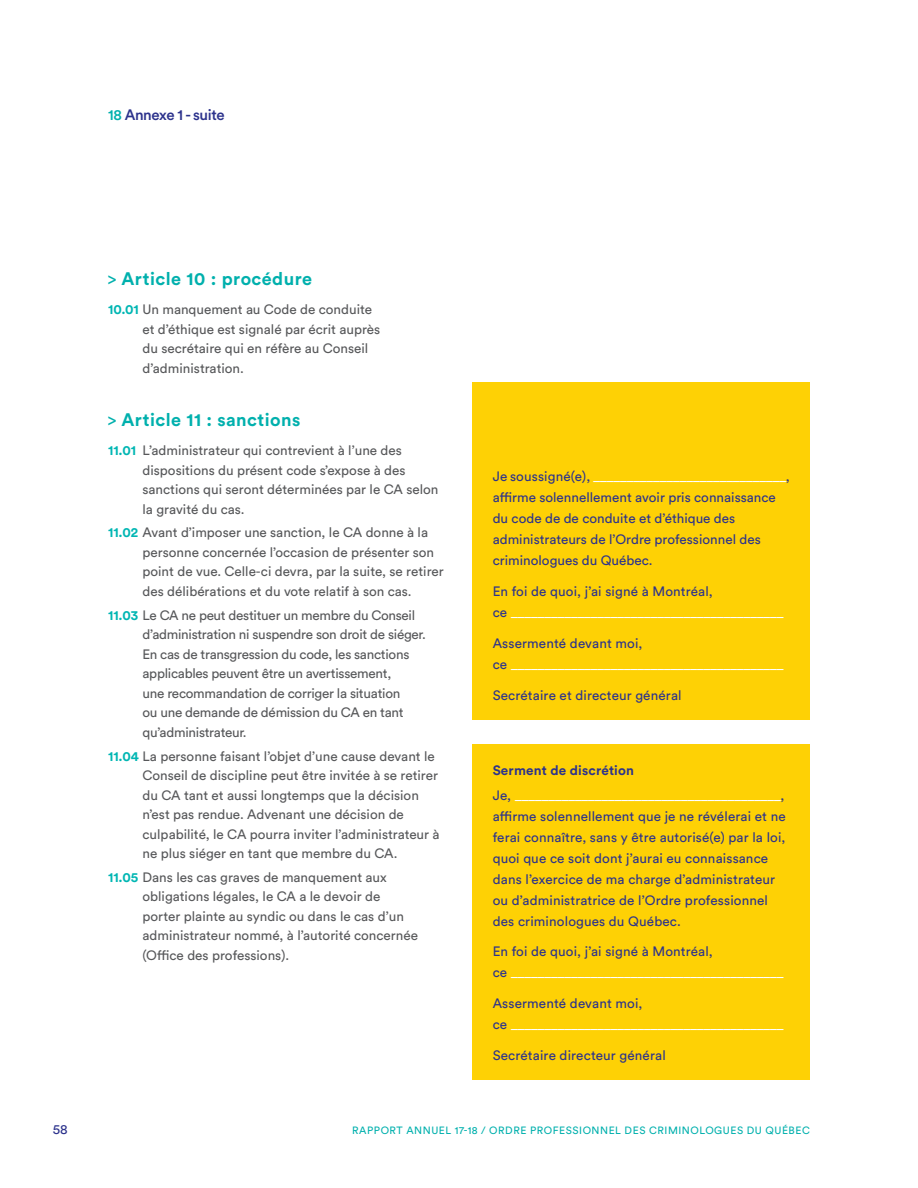
<style>
.page{position:relative;width:918px;height:1188px;background:#fff}
.page>*{position:absolute;margin:0;border:0;box-sizing:border-box;transform-origin:0 0}
.t1{font:700 18px "Circular Std";letter-spacing:.025em;color:#00b0ad}
.t2{font:500 15px "Circular Std";letter-spacing:-.025em;color:#2c328c}
.t3{font:13.5px/19.5px "Circular Std";color:#57585a}
.t4{font:13.5px/21px "Circular Std";letter-spacing:.01em;color:#2c328c}
.t5{font:13.5px/21px "Circular Std";letter-spacing:.01em;color:#fff}
.t6{font:13.5px/19.5px "Circular Std";letter-spacing:-.02em;color:#57585a}
.t7{font:10.5px "Circular Std";letter-spacing:.05em;color:#00b0ad}
.s1{color:#00b0ad}
.s2{font-weight:400}
.s3{font-weight:700;color:#00b6b3}
.s4{color:#fff}
.s5{color:#2c328c}
.s6{font-weight:700;color:#2c328c}
</style>
<div class="page">
<div style="left:472px;top:744px;width:338px;height:336px;background:#fed105"></div>
<div style="left:472px;top:382px;width:338px;height:338px;background:#fed105"></div>
<p class="t2" style="left:108px;top:105px;width:118px"><span class="s1">18</span> Annexe 1 - suite</p>
<h1 class="t1" style="left:108px;top:267px;width:206px"><span class="s2">&gt;</span> Article 10 : procédure</h1>
<p class="t3" style="left:143px;top:299px;width:239px;text-indent:-35px"><span class="s3">10.01</span> Un manquement au Code de conduite et d’éthique est signalé par écrit auprès du secrétaire qui en réfère au Conseil d’administration.</p>
<h1 class="t1" style="left:108px;top:408px;width:194px"><span class="s2">&gt;</span> Article 11 : sanctions</h1>
<p class="t3" style="left:143px;top:441px;width:297px;text-indent:-35px"><span class="s3">11.01</span> L’administrateur qui contrevient à l’une des dispositions du présent code s’expose à des sanctions qui seront déterminées par le CA selon la gravité du cas.</p>
<p class="t3" style="left:143px;top:523px;width:303px;text-indent:-35px"><span class="s3">11.02</span> Avant d’imposer une sanction, le CA donne à la personne concernée l’occasion de présenter son point de vue. Celle-ci devra, par la suite, se retirer des délibérations et du vote relatif à son cas.</p>
<p class="t6" style="left:143px;top:605px;width:285px;text-indent:-35px"><span class="s3">11.03</span> Le CA ne peut destituer un membre du Conseil d’administration ni suspendre son droit de siéger.<br>En cas de transgression du code, les sanctions applicables peuvent être un avertissement,<br>une recommandation de corriger la situation<br>ou une demande de démission du CA en tant qu’administrateur.</p>
<p class="t3" style="left:143px;top:746px;width:299px;text-indent:-35px"><span class="s3">11.04</span> La personne faisant l’objet d’une cause devant le Conseil de discipline peut être invitée à se retirer du CA tant et aussi longtemps que la décision n’est pas rendue. Advenant une décision de culpabilité, le CA pourra inviter l’administrateur à ne plus siéger en tant que membre du CA.</p>
<p class="t3" style="left:143px;top:867px;width:277px;text-indent:-35px"><span class="s3">11.05</span> Dans les cas graves de manquement aux obligations légales, le CA a le devoir de porter plainte au syndic ou dans le cas d’un administrateur nommé, à l’autorité concernée (Office des professions).</p>
<p class="t4" style="left:493px;top:466px;width:298px">Je soussigné(e), <span class="s4">_____________________________</span>, affirme solennellement avoir pris connaissance du code de de conduite et d’éthique des administrateurs de l’Ordre professionnel des criminologues du Québec.</p>
<p class="t5" style="left:493px;top:581px;width:293px"><span class="s5">En foi de quoi, j’ai signé à Montréal,<br>ce</span> _________________________________________</p>
<p class="t5" style="left:493px;top:632px;width:293px"><span class="s5">Assermenté devant moi,<br>ce</span> _________________________________________</p>
<p class="t4" style="left:493px;top:684px;width:190px">Secrétaire et directeur général</p>
<p class="t5" style="left:493px;top:758px;width:293px;line-height:24.3px"><span class="s6">Serment de discrétion<br></span><span class="s5">Je,</span> ________________________________________<span class="s5">,</span></p>
<p class="t4" style="left:493px;top:805px;width:294px">affirme solennellement que je ne révélerai et ne ferai connaître, sans y être autorisé(e) par la loi, quoi que ce soit dont j’aurai eu connaissance dans l’exercice de ma charge d’administrateur ou d’administratrice de l’Ordre professionnel des criminologues du Québec.</p>
<p class="t5" style="left:493px;top:941px;width:293px"><span class="s5">En foi de quoi, j’ai signé à Montréal,<br>ce</span> _________________________________________</p>
<p class="t5" style="left:493px;top:993px;width:293px"><span class="s5">Assermenté devant moi,<br>ce</span> _________________________________________</p>
<p class="t4" style="left:493px;top:1044px;width:175px">Secrétaire directeur général</p>
<p class="t4" style="left:53px;top:1119px;width:16px">58</p>
<p class="t7" style="left:352px;top:1124px;width:459px">RAPPORT ANNUEL 17-18 / ORDRE PROFESSIONNEL DES CRIMINOLOGUES DU QUÉBEC</p>
</div>
